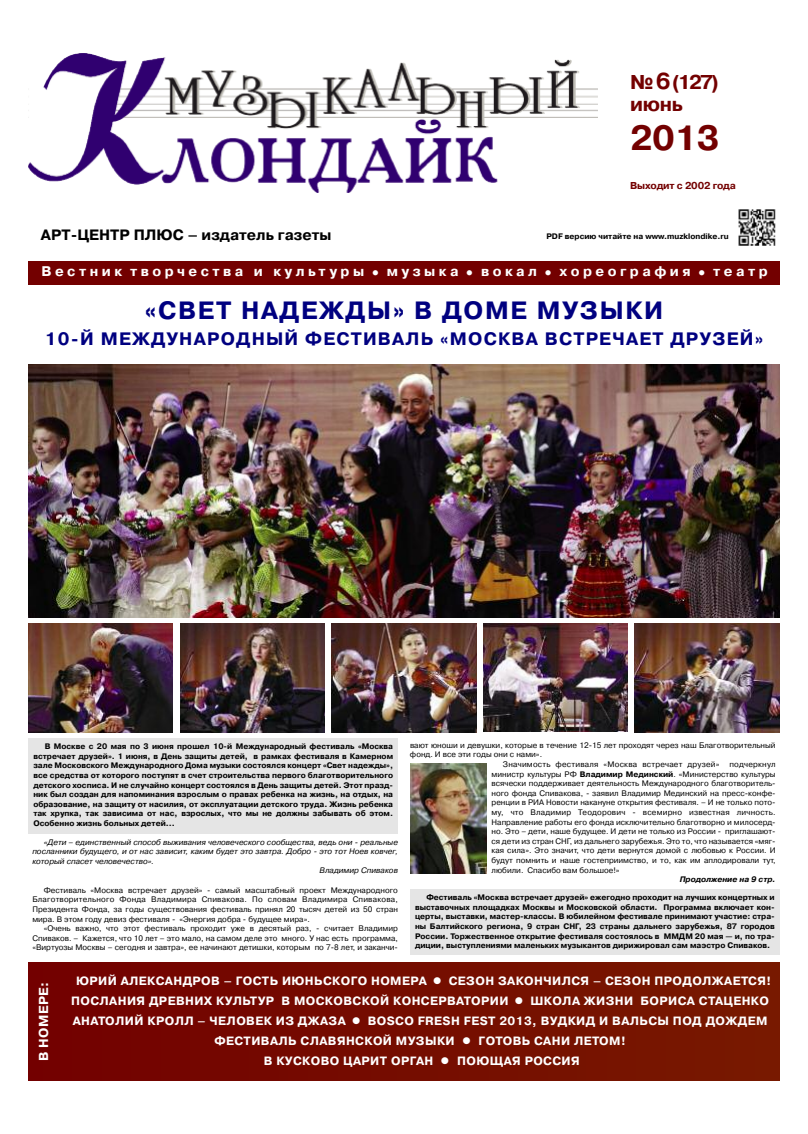
<style>
.page{position:relative;width:808px;height:1134px;background:#fff}
.page>*{position:absolute;margin:0;border:0;box-sizing:border-box;transform-origin:0 0}
.t1{font:700 35px "Pragmatica C";color:#730000}
.t2{font:700 25px "Pragmatica C";letter-spacing:.065em;color:#000080}
.t3{font:700 20px/22px "Pragmatica C";letter-spacing:-.02em;color:#730000}
.t4{font:700 18px "Pragmatica C";letter-spacing:.065em;color:#000080}
.t5{font:700 15px "Pragmatica C";color:#000}
.t6{font:700 14px "Pragmatica C";letter-spacing:.25em;color:#fff}
.t7{font:700 13px "Pragmatica C";letter-spacing:.03em;color:#fff}
.t8{font:700 12px/20px "Pragmatica C";letter-spacing:.03em;color:#fff}
.t9{font:700 10px "Pragmatica C";letter-spacing:-.02em;color:#730000}
.t10{font:8px/9.6px "Pragmatica C";color:#000;text-align:justify}
.t11{font:700 8px/9.6px "Pragmatica C";color:#000;text-align:justify}
.t12{font:italic 8px "Pragmatica C";color:#000}
.t13{font:8px "Pragmatica C";letter-spacing:.025em;color:#000}
.t14{font:italic 700 8px "Pragmatica C";color:#000}
.s1{font-size:23px}
.s2{font-weight:700}
</style>
<div class="page">
<div style="left:28px;top:962px;width:752px;height:118px;background:#750d00"></div>
<img style="left:738px;top:209px;width:38px;height:37px">
<img style="left:28px;top:54px;width:569px;height:138px">
<div style="left:28px;top:261px;width:752px;height:24px;background:#730000"></div>
<img style="left:28px;top:623px;width:145px;height:109px">
<img style="left:180px;top:623px;width:145px;height:109px">
<img style="left:28px;top:365px;width:752px;height:252px">
<img style="left:331px;top:623px;width:145px;height:109px">
<img style="left:483px;top:623px;width:145px;height:109px">
<img style="left:635px;top:623px;width:144px;height:109px">
<img style="left:410px;top:763px;width:76px;height:110px">
<div style="left:28px;top:739px;width:370px;height:95px;background:#e5e5e5"></div>
<div style="left:410px;top:889px;width:370px;height:66px;background:#e5e5e5"></div>
<h3 class="t3" style="left:630px;top:71px;width:90px">№ <span class="s1">6</span>(127) июнь</h3>
<h1 class="t1" style="left:630px;top:118px;width:91px">2013</h1>
<p class="t9" style="left:630px;top:180px;width:107px">Выходит с 2002 года</p>
<h3 class="t5" style="left:41px;top:227px;width:292px">АРТ-ЦЕНТР ПЛЮС – издатель газеты</h3>
<p class="t11" style="left:546px;top:232px;width:184px">PDF версию читайте на www.muzklondike.ru</p>
<h3 class="t6" style="left:41px;top:264px;width:324px">Вестник творчества и культуры</h3>
<h3 class="t6" style="left:387px;top:264px;width:73px">музыка</h3>
<h3 class="t6" style="left:481px;top:264px;width:57px">вокал</h3>
<h3 class="t6" style="left:559px;top:264px;width:133px">хореография</h3>
<h3 class="t6" style="left:713px;top:264px;width:56px">театр</h3>
<h2 class="t2" style="left:145px;top:296px;width:520px">«СВЕТ НАДЕЖДЫ» В ДОМЕ МУЗЫКИ</h2>
<h3 class="t4" style="left:45px;top:329px;width:720px">10-Й МЕЖДУНАРОДНЫЙ ФЕСТИВАЛЬ «МОСКВА ВСТРЕЧАЕТ ДРУЗЕЙ»</h3>
<p class="t11" style="left:33px;top:742px;width:361px;text-indent:11px">В Москве с 20 мая по 3 июня прошел 10-й Международный фестиваль «Москва встречает друзей». 1 июня, в День защиты детей, в рамках фестиваля в Камерном зале Московского Международного Дома музыки состоялся концерт «Свет надежды», все средства от которого поступят в счет строительства первого благотворительного детского хосписа. И не случайно концерт состоялся в День защиты детей. Этот празд&shy;ник был создан для напоминания взрослым о правах ребенка на жизнь, на отдых, на образование, на защиту от насилия, от эксплуатации детского труда. Жизнь ребенка так хрупка, так зависима от нас, взрослых, что мы не должны забывать об этом.<br>Особенно жизнь больных детей…</p>
<p class="t12" style="left:44px;top:837px;width:356px">«Дети – единственный способ выживания человеческого сообщества, ведь они - реальные</p>
<p class="t12" style="left:32px;top:847px;width:367px">посланники будущего, и от нас зависит, каким будет это завтра. Добро - это тот Ноев ковчег,</p>
<p class="t12" style="left:32px;top:857px;width:123px">который спасет человечество».</p>
<p class="t12" style="left:319px;top:866px;width:80px">Владимир Спиваков</p>
<p class="t10" style="left:32px;top:885px;width:367px;text-indent:11px">Фестиваль «Москва встречает друзей» - самый масштабный проект Международного Благотворительного Фонда Владимира Спивакова. По словам Владимира Спивакова, Президента Фонда, за годы существования фестиваль принял 20 тысяч детей из 50 стран мира. В этом году девиз фестиваля - «Энергия добра - будущее мира».</p>
<p class="t10" style="left:32px;top:923px;width:367px;text-indent:11px">«Очень важно, что этот фестиваль проходит уже в десятый раз, - считает Владимир Спиваков. – Кажется, что 10 лет – это мало, на самом деле это много. У нас есть программа, «Виртуозы Москвы – сегодня и завтра», ее начинают детишки, которым по 7-8 лет, и заканчи-</p>
<p class="t10" style="left:410px;top:740px;width:367px">вают юноши и девушки, которые в течение 12-15 лет проходят через наш Благотворительный</p>
<p class="t10" style="left:410px;top:750px;width:134px">фонд. И все эти годы они с нами».</p>
<p class="t13" style="left:503px;top:760px;width:218px">Значимость фестиваля «Москва встречает друзей»</p>
<p class="t10" style="left:491px;top:759px;width:286px;text-indent:238px">подчеркнул министр культуры РФ <span class="s2">Владимир Мединский</span>. «Министерство культуры всячески поддерживает деятельность Международного благотворитель&shy;ного фонда Спивакова, - заявил Владимир Мединский на пресс-конфе&shy;ренции в РИА Новости накануне открытия фестиваля. – И не только пото&shy;му, что Владимир Теодорович - всемирно известная личность.<br>Направление работы его фонда исключительно благотворно и милосерд&shy;но. Это – дети, наше будущее. И дети не только из России - приглашают&shy;ся дети из стран СНГ, из дальнего зарубежья. Это то, что называется «мяг&shy;кая сила». Это значит, что дети вернутся домой с любовью к России. И будут помнить и наше гостеприимство, и то, как им аплодировали тут, любили. Спасибо вам большое!»</p>
<p class="t14" style="left:680px;top:875px;width:97px">Продолжение на 9 стр.</p>
<p class="t11" style="left:415px;top:893px;width:361px;text-indent:11px">Фестиваль «Москва встречает друзей» ежегодно проходит на лучших концертных и выставочных площадках Москвы и Московской области. Программа включает кон&shy;церты, выставки, мастер-классы. В юбилейном фестивале принимают участие: стра&shy;ны Балтийского региона, 9 стран СНГ, 23 страны дальнего зарубежья, 87 городов России. Торжественное открытие фестиваля состоялось в ММДМ 20 мая — и, по тра&shy;диции, выступлениями маленьких музыкантов дирижировал сам маэстро Спиваков.</p>
<h3 class="t7" style="left:37px;top:1061px;width:81px;rotate:-90deg">В НОМЕРЕ:</h3>
<h3 class="t8" style="left:76px;top:971px;width:352px">ЮРИЙ АЛЕКСАНДРОВ – ГОСТЬ ИЮНЬСКОГО НОМЕРА</h3>
<h3 class="t8" style="left:71px;top:971px;width:701px;text-indent:378px">СЕЗОН ЗАКОНЧИЛСЯ – СЕЗОН ПРОДОЛЖАЕТСЯ!<br>ПОСЛАНИЯ ДРЕВНИХ КУЛЬТУР В МОСКОВСКОЙ КОНСЕРВАТОРИИ</h3>
<h3 class="t8" style="left:530px;top:991px;width:240px">ШКОЛА ЖИЗНИ БОРИСА СТАЦЕНКО</h3>
<h3 class="t8" style="left:73px;top:1011px;width:275px">АНАТОЛИЙ КРОЛЛ – ЧЕЛОВЕК ИЗ ДЖАЗА</h3>
<h3 class="t8" style="left:214px;top:1011px;width:554px;text-indent:153px">BOSCO FRESH FEST 2013, ВУДКИД И ВАЛЬСЫ ПОД ДОЖДЕМ<br>ФЕСТИВАЛЬ СЛАВЯНСКОЙ МУЗЫКИ</h3>
<h3 class="t8" style="left:479px;top:1031px;width:149px">ГОТОВЬ САНИ ЛЕТОМ!</h3>
<h3 class="t8" style="left:264px;top:1051px;width:171px">В КУСКОВО ЦАРИТ ОРГАН</h3>
<h3 class="t8" style="left:457px;top:1051px;width:124px">ПОЮЩАЯ РОССИЯ</h3>
</div>
